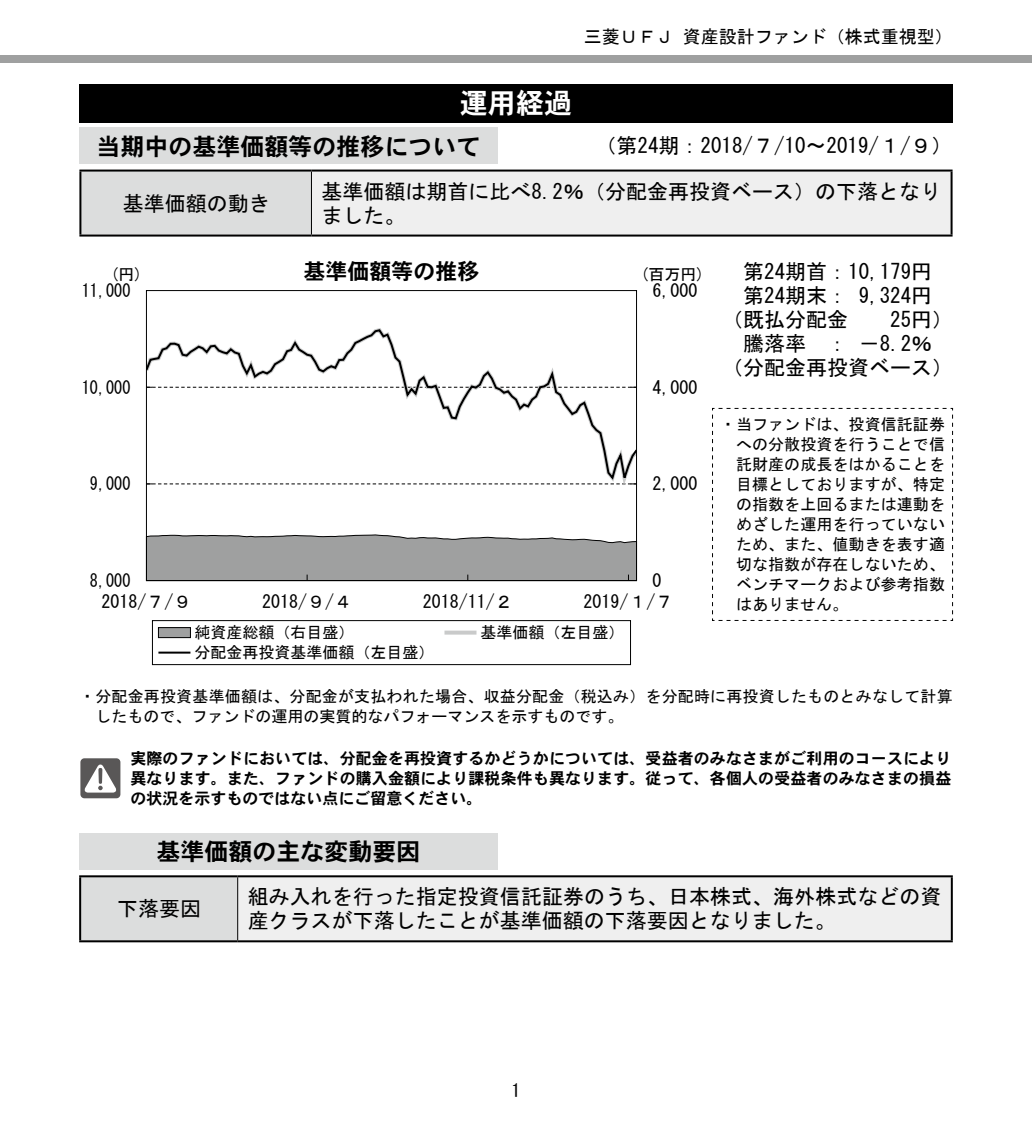
<style>
.page{position:relative;width:1032px;height:1134px;background:#fff}
.page>*{position:absolute;margin:0;border:0;box-sizing:border-box;transform-origin:0 0}
.t1{font:28px "DFHS Gothic W7 WIN RKSJ H";color:#fff}
.t2{font:24px "DFHS Gothic W7 WIN RKSJ H";color:#000}
.t3{font:22px "DFHS Gothic W7 WIN RKSJ H";color:#000}
.t4{font:21px/24px "MS Gothic";color:#000}
.t5{font:18px "MS Gothic";color:#000}
.t6{font:18px "MS Gothic";color:#000;scale:.9 1}
.t7{font:16px/20px "MS Gothic";letter-spacing:.005em;color:#000;text-align:justify}
.t8{font:16px/20px "DFHS Gothic W7 WIN RKSJ H";letter-spacing:.005em;color:#000;text-align:justify}
</style>
<div class="page">
<div style="left:0;top:56px;width:1032px;height:7px;background:#9fa0a0"></div>
<svg style="left:148px;top:328px;width:487px;height:157px"></svg>
<svg style="left:145px;top:534px;width:492px;height:48px;background:#a2a3a3"></svg>
<svg style="left:148px;top:483px;width:487px;height:1px"></svg>
<svg style="left:148px;top:387px;width:487px;height:1px"></svg>
<div style="left:146px;top:290px;width:491px;height:291px;border:1px solid #000"></div>
<div style="left:152px;top:620px;width:479px;height:45px;border:1px solid #000"></div>
<div style="left:158px;top:628px;width:32px;height:10px;background:#9fa0a0"></div>
<div style="left:158px;top:627px;width:33px;height:11px;border:1px solid #000"></div>
<svg style="left:444px;top:631px;width:32px;height:4px"></svg>
<hr style="left:158px;top:652px;width:32px;height:2px;background:#000">
<div style="left:79px;top:84px;width:873px;height:38px;background:#000"></div>
<div style="left:79px;top:128px;width:418px;height:36px;background:#dcdddd"></div>
<div style="left:80px;top:171px;width:231px;height:65px;background:#dcdddd"></div>
<div style="left:311px;top:171px;width:640px;height:65px;background:#efefef"></div>
<hr style="left:311px;top:172px;width:1px;height:63px;background:#000">
<hr style="left:79px;top:170px;width:232px;height:2px;background:#000">
<hr style="left:79px;top:172px;width:2px;height:63px;background:#000">
<hr style="left:311px;top:170px;width:641px;height:2px;background:#000">
<hr style="left:950px;top:172px;width:2px;height:63px;background:#000">
<hr style="left:79px;top:235px;width:232px;height:2px;background:#000">
<hr style="left:311px;top:235px;width:641px;height:2px;background:#000">
<svg style="left:712px;top:408px;width:241px;height:213px"></svg>
<div style="left:80px;top:758px;width:40px;height:40px;background:#595757;border-radius:4px"></div>
<svg style="left:84px;top:764px;width:33px;height:29px"></svg>
<svg style="left:98px;top:768px;width:4px;height:16px"></svg>
<div style="left:79px;top:834px;width:418px;height:36px;background:#dcdddd"></div>
<div style="left:80px;top:876px;width:158px;height:65px;background:#dcdddd"></div>
<div style="left:238px;top:876px;width:714px;height:65px;background:#efefef"></div>
<hr style="left:237px;top:877px;width:1px;height:63px;background:#000">
<hr style="left:79px;top:877px;width:2px;height:63px;background:#000">
<hr style="left:951px;top:877px;width:2px;height:63px;background:#000">
<hr style="left:79px;top:875px;width:159px;height:2px;background:#000">
<hr style="left:238px;top:875px;width:715px;height:2px;background:#000">
<hr style="left:79px;top:940px;width:159px;height:2px;background:#000">
<hr style="left:238px;top:940px;width:715px;height:2px;background:#000">
<p class="t5" style="left:584px;top:27px;width:370px">三菱ＵＦＪ 資産設計ファンド（株式重視型）</p>
<h1 class="t1" style="left:460px;top:89px;width:113px">運用経過</h1>
<h2 class="t2" style="left:96px;top:134px;width:386px">当期中の基準価額等の推移について</h2>
<h3 class="t4" style="left:595px;top:134px;width:359px">（第24期：2018/７/10～2019/１/９）</h3>
<h3 class="t4" style="left:123px;top:191px;width:149px">基準価額の動き</h3>
<h3 class="t4" style="left:321px;top:179px;width:621px">基準価額は期首に比べ8.2％（分配金再投資ベース）の下落となりました。</h3>
<h3 class="t4" style="left:743px;top:259px;width:190px">第24期首：10,179円</h3>
<h3 class="t4" style="left:743px;top:283px;width:190px">第24期末： 9,324円</h3>
<h3 class="t4" style="left:722px;top:307px;width:127px">（既払分配金</h3>
<h3 class="t4" style="left:890px;top:307px;width:64px">25円）</h3>
<h3 class="t4" style="left:743px;top:331px;width:190px">騰落率 ：－8.2％</h3>
<h3 class="t4" style="left:722px;top:355px;width:232px">（分配金再投資ベース）</h3>
<h3 class="t3" style="left:303px;top:261px;width:178px">基準価額等の推移</h3>
<p class="t7" style="left:110px;top:265px;width:33px">(円)</p>
<p class="t7" style="left:640px;top:265px;width:65px">(百万円)</p>
<p class="t6" style="left:82px;top:282px;width:56px">11,000</p>
<p class="t5" style="left:652px;top:282px;width:46px">6,000</p>
<p class="t6" style="left:82px;top:378px;width:56px">10,000</p>
<p class="t5" style="left:652px;top:378px;width:46px">4,000</p>
<p class="t6" style="left:90px;top:475px;width:46px">9,000</p>
<p class="t5" style="left:652px;top:475px;width:46px">2,000</p>
<p class="t6" style="left:90px;top:572px;width:46px">8,000</p>
<p class="t5" style="left:652px;top:572px;width:10px">0</p>
<p class="t5" style="left:101px;top:593px;width:91px">2018/７/９</p>
<p class="t5" style="left:262px;top:593px;width:91px">2018/９/４</p>
<p class="t5" style="left:423px;top:593px;width:91px">2018/11/２</p>
<p class="t5" style="left:583px;top:593px;width:91px">2019/１/７</p>
<p class="t7" style="left:194px;top:623px;width:161px">純資産総額（右目盛）</p>
<p class="t7" style="left:480px;top:623px;width:145px">基準価額（左目盛）</p>
<p class="t7" style="left:194px;top:643px;width:241px">分配金再投資基準価額（左目盛）</p>
<p class="t7" style="left:736px;top:414px;width:210px;text-indent:-16px">・当ファンドは、投資信託証券への分散投資を行うことで信託財産の成長をはかることを目標としておりますが、特定の指数を上回るまたは連動をめざした運用を行っていないため、また、値動きを表す適切な指数が存在しないため、ベンチマークおよび参考指数はありません。</p>
<p class="t7" style="left:95px;top:687px;width:859px;text-indent:-16px">・分配金再投資基準価額は、分配金が支払われた場合、収益分配金（税込み）を分配時に再投資したものとみなして計算したもので、ファンドの運用の実質的なパフォーマンスを示すものです。</p>
<p class="t8" style="left:130px;top:748px;width:822px">実際のファンドにおいては、分配金を再投資するかどうかについては、受益者のみなさまがご利用のコースにより異なります。また、ファンドの購入金額により課税条件も異なります。従って、各個人の受益者のみなさまの損益の状況を示すものではない点にご留意ください。</p>
<h2 class="t2" style="left:156px;top:840px;width:266px">基準価額の主な変動要因</h2>
<h3 class="t4" style="left:117px;top:897px;width:86px">下落要因</h3>
<h3 class="t4" style="left:248px;top:885px;width:695px">組み入れを行った指定投資信託証券のうち、日本株式、海外株式などの資産クラスが下落したことが基準価額の下落要因となりました。</h3>
<p class="t5" style="left:511px;top:1081px;width:10px">1</p>
</div>
